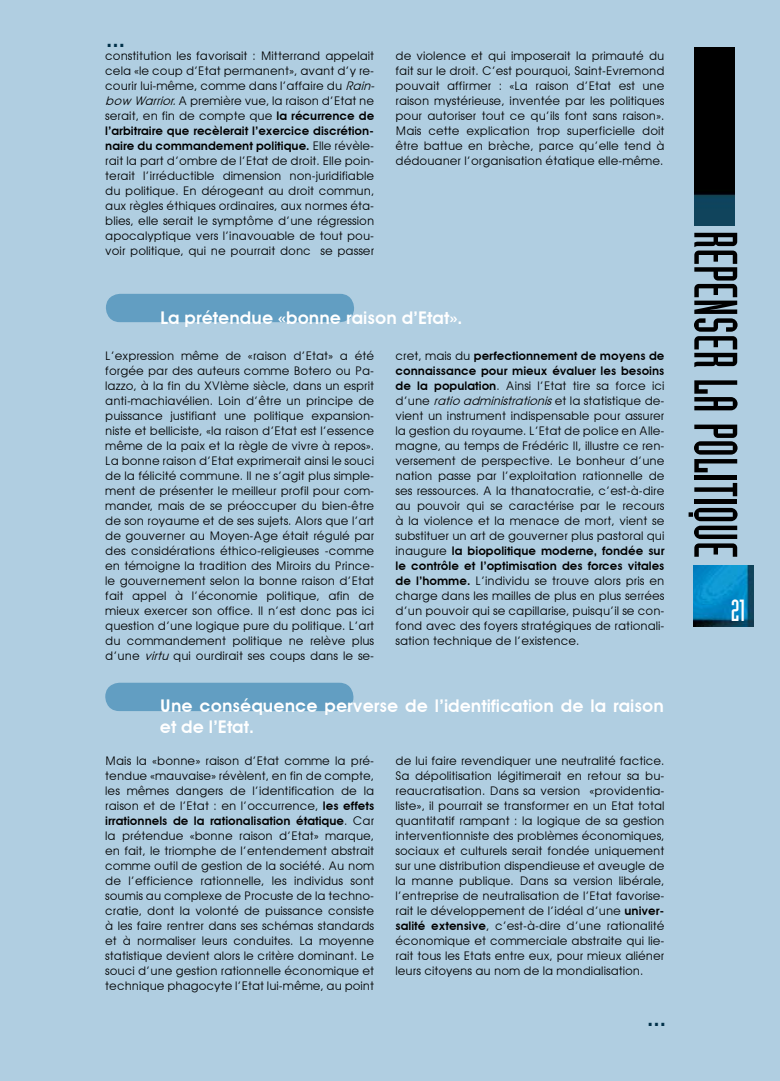
<style>
.page{position:relative;width:780px;height:1081px;background:#b0cee1}
.page>*{position:absolute;margin:0;border:0;box-sizing:border-box;transform-origin:0 0}
.t1{font:60px "Industria Solid A";color:#000}
.t2{font:30px "Industria Solid A";color:#fff}
.t3{font:600 22.5px "Avant Garde";color:#003048}
.t4{font:600 17.5px/21px "Avant Garde";color:#fff}
.t5{font:11.88px/15px "Avant Garde";color:#000;text-align:justify}
.s1{font-style:italic}
.s2{font-weight:600}
</style>
<div class="page">
<img style="left:693px;top:566px;width:60px;height:60px">
<img style="left:694px;top:47px;width:40px;height:178px">
<div style="left:106px;top:294px;width:248px;height:28px;background:#629ec2"></div>
<div style="left:105px;top:683px;width:248px;height:28px;background:#629ec2"></div>
<p class="t3" style="left:106px;top:25px;width:20px">...</p>
<p class="t5" style="left:105px;top:48px;width:274px;text-align:left">constitution les favorisait : Mitterrand appelait cela «le coup d’Etat permanent», avant d’y re&shy;courir lui-même, comme dans l’affaire du <span class="s1">Rain&shy;bow Warrior.</span>A première vue, la raison d’Etat ne serait, en fin de compte que <span class="s2">la récurrence de l’arbitraire que recèlerait l’exercice discrétion&shy;naire du commandement politique.</span> Elle révèle&shy;rait la part d’ombre de l’Etat de droit. Elle poin&shy;terait l’irréductible dimension non-juridifiable du politique. En dérogeant au droit commun, aux règles éthiques ordinaires, aux normes éta&shy;blies, elle serait le symptôme d’une régression apocalyptique vers l’inavouable de tout pou&shy;voir politique, qui ne pourrait donc se passer</p>
<p class="t5" style="left:395px;top:48px;width:270px">de violence et qui imposerait la primauté du fait sur le droit. C’est pourquoi, Saint-Evremond pouvait affirmer : «La raison d’Etat est une raison mystérieuse, inventée par les politiques pour autoriser tout ce qu’ils font sans raison».<br>Mais cette explication trop superficielle doit être battue en brèche, parce qu’elle tend à dédouaner l’organisation étatique elle-même.</p>
<p class="t4" style="left:160px;top:307px;width:303px">La prétendue «bonne raison d’Etat».</p>
<p class="t5" style="left:105px;top:348px;width:270px">L’expression même de «raison d’Etat» a été forgée par des auteurs comme Botero ou Pa&shy;lazzo, à la fin du XVIème siècle, dans un esprit anti-machiavélien. Loin d’être un principe de puissance justifiant une politique expansion&shy;niste et belliciste, «la raison d’Etat est l’essence même de la paix et la règle de vivre à repos».<br>La bonne raison d’Etat exprimerait ainsi le souci de la félicité commune. Il ne s’agit plus simple&shy;ment de présenter le meilleur profil pour com&shy;mander, mais de se préoccuper du bien-être de son royaume et de ses sujets. Alors que l’art de gouverner au Moyen-Age était régulé par des considérations éthico-religieuses -comme en témoigne la tradition des Miroirs du Prince&shy;le gouvernement selon la bonne raison d’Etat fait appel à l’économie politique, afin de mieux exercer son office. Il n’est donc pas ici question d’une logique pure du politique. L’art du commandement politique ne relève plus d’une <span class="s1">virtu</span> qui ourdirait ses coups dans le se-</p>
<p class="t5" style="left:395px;top:348px;width:270px">cret, mais du <span class="s2">perfectionnement de moyens de connaissance pour mieux évaluer les besoins de la population</span>. Ainsi l’Etat tire sa force ici d ’ u n e <span class="s1">ratio administrationis</span>e t l a s t a t i s t i q u e d e - vient un instrument indispensable pour assurer la gestion du royaume. L’Etat de police en Alle&shy;magne, au temps de Frédéric II, illustre ce ren&shy;versement de perspective. Le bonheur d’une nation passe par l’exploitation rationnelle de ses ressources. A la thanatocratie, c’est-à-dire au pouvoir qui se caractérise par le recours à la violence et la menace de mort, vient se substituer un art de gouverner plus pastoral qui inaugure <span class="s2">la biopolitique moderne, fondée sur le contrôle et l’optimisation des forces vitales de l’homme.</span> L’individu se trouve alors pris en charge dans les mailles de plus en plus serrées d’un pouvoir qui se capillarise, puisqu’il se con&shy;fond avec des foyers stratégiques de rationali&shy;sation technique de l’existence.</p>
<p class="t4" style="left:160px;top:696px;width:505px">Une conséquence perverse de l’identification de la raison et de l’Etat.</p>
<p class="t5" style="left:105px;top:753px;width:270px">Mais la «bonne» raison d’Etat comme la pré&shy;tendue «mauvaise» révèlent, en fin de compte, les mêmes dangers de l’identification de la raison et de l’Etat : en l’occurrence, <span class="s2">les effets irrationnels de la rationalisation étatique</span>. Car la prétendue «bonne raison d’Etat» marque, en fait, le triomphe de l’entendement abstrait comme outil de gestion de la société. Au nom de l’efficience rationnelle, les individus sont soumis au complexe de Procuste de la techno&shy;cratie, dont la volonté de puissance consiste à les faire rentrer dans ses schémas standards et à normaliser leurs conduites. La moyenne statistique devient alors le critère dominant. Le souci d’une gestion rationnelle économique et technique phagocyte l’Etat lui-même, au point</p>
<p class="t5" style="left:395px;top:753px;width:270px">de lui faire revendiquer une neutralité factice.<br>Sa dépolitisation légitimerait en retour sa bu&shy;reaucratisation. Dans sa version «providentia&shy;liste», il pourrait se transformer en un Etat total quantitatif rampant : la logique de sa gestion interventionniste des problèmes économiques, sociaux et culturels serait fondée uniquement sur une distribution dispendieuse et aveugle de la manne publique. Dans sa version libérale, l’entreprise de neutralisation de l’Etat favorise&shy;rait le développement de l’idéal d’une <span class="s2">univer&shy;salité extensive</span>, c’est-à-dire d’une rationalité économique et commerciale abstraite qui lie&shy;rait tous les Etats entre eux, pour mieux aliéner leurs citoyens au nom de la mondialisation.</p>
<p class="t3" style="left:647px;top:1004px;width:20px">...</p>
<p class="t1" style="left:748px;top:231px;width:329px;rotate:90deg">REPENSER LA POLITIQUE</p>
<p class="t2" style="left:730px;top:594px;width:17px">21</p>
</div>
